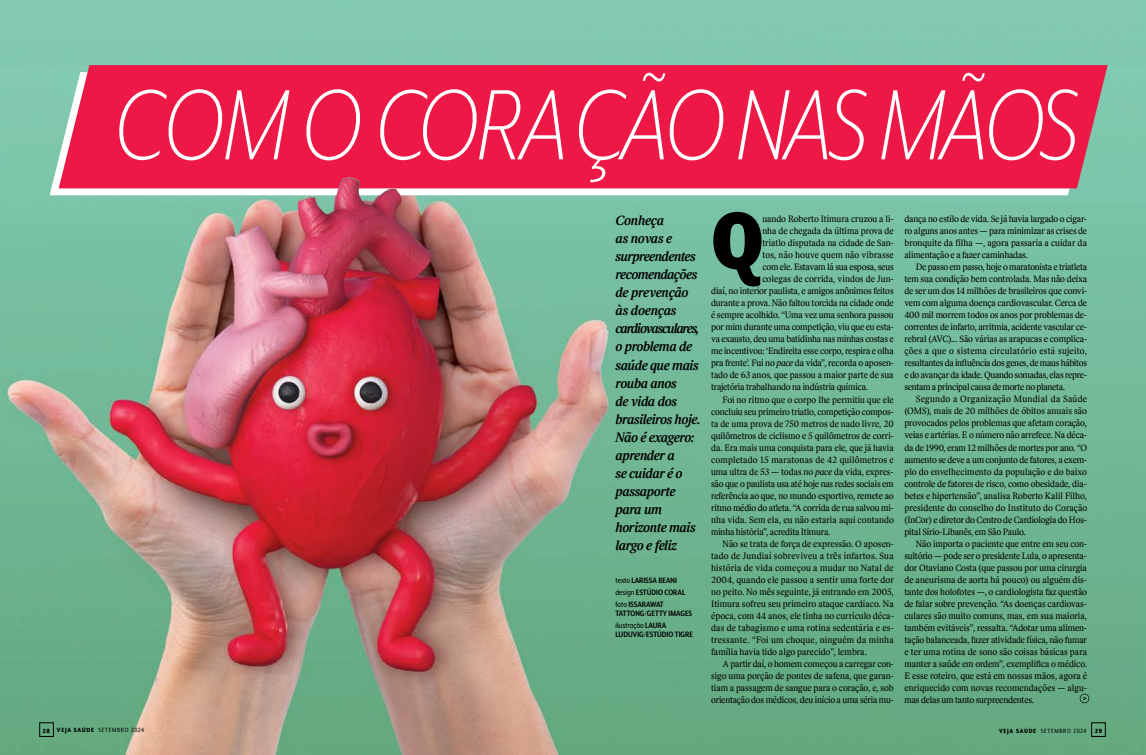
<style>
.page{position:relative;width:1146px;height:755px;background:#fff}
.page>*{position:absolute;margin:0;border:0;box-sizing:border-box;transform-origin:0 0}
.t1{font:italic 300 115px "Mr Eaves XL Mod Nar OT";letter-spacing:-.035em;color:#fff}
.t2{font:900 92.2px "Mr Eaves XL Mod Nar OT";color:#000}
.t3{font:italic 600 14px/18px "Veja Serif";letter-spacing:-.04em;color:#000}
.t4{font:9.5px/12px "Veja Serif";letter-spacing:-.015em;color:#000;text-align:justify}
.t5{font:9.5px "Veja Serif";letter-spacing:.02em;color:#000}
.t6{font:9.5px "Veja Serif";letter-spacing:.005em;color:#000}
.t7{font:9.5px "Veja Serif";letter-spacing:.015em;color:#000}
.t8{font:9.5px "Veja Serif";letter-spacing:.01em;color:#000}
.t9{font:700 9px/11.8px "Mr Eaves XL Mod Nar OT";color:#000}
.t10{font:7px "Mr Eaves XL Mod Nar OT";letter-spacing:.11em;color:#000}
.s1{font-weight:400}
.s2{font-style:italic}
.s3{font-weight:900}
.s4{font-weight:800}
</style>
<div class="page">
<img style="left:0;top:65px;width:1145px;height:689px">
<svg style="left:47px;top:72px;width:1053px;height:123px"></svg>
<div style="left:56px;top:65px;width:1053px;height:123px;background:#ed1846"></div>
<img style="left:261px;top:177px;width:179px;height:179px">
<svg style="left:1079px;top:693px;width:10px;height:9px"></svg>
<div style="left:39px;top:722px;width:15px;height:14px;border:1px solid #000"></div>
<div style="left:1091px;top:722px;width:14px;height:14px;border:1px solid #000"></div>
<h1 class="t1" style="left:115px;top:67px;width:965px">com o cora ção nas mãos</h1>
<p class="t3" style="left:615px;top:211px;width:87px">Conheça<br>as novas e surpreendentes recomendações de prevenção às doenças cardiovasculares, o problema de saúde que mais rouba anos<br>de vida dos brasileiros hoje.<br>Não é exagero: aprender a<br>se cuidar é o passaporte para um horizonte mais largo e feliz</p>
<p class="t9" style="left:615px;top:574px;width:71px"><span class="s1">texto</span> LARISSA BEANI <span class="s1">design</span> ESTÚDIO CORAL <span class="s1">foto</span> ISSARAWAT</p>
<p class="t9" style="left:615px;top:606px;width:78px">TATTONG/GETTY IMAGES <span class="s1">ilustração</span> LAURA</p>
<p class="t9" style="left:615px;top:627px;width:79px">LUDUVIG/ESTÚDIO TIGRE</p>
<h2 class="t2" style="left:711px;top:194px;width:54px">Q</h2>
<p class="t4" style="left:762px;top:213px;width:133px">uando Roberto Itimura cruzou a li-</p>
<p class="t4" style="left:762px;top:225px;width:133px">nha de chegada da última prova de</p>
<p class="t4" style="left:762px;top:237px;width:133px">triatlo disputada na cidade de San-</p>
<p class="t8" style="left:762px;top:249px;width:133px">tos, não houve quem não vibrasse</p>
<p class="t4" style="left:762px;top:261px;width:133px">com ele. Estavam lá sua esposa, seus</p>
<p class="t6" style="left:762px;top:273px;width:133px">colegas de corrida, vindos de Jun-</p>
<p class="t4" style="left:711px;top:285px;width:184px">diaí, no interior paulista, e amigos anônimos feitos</p>
<p class="t4" style="left:711px;top:297px;width:184px">durante a prova. Não faltou torcida na cidade onde</p>
<p class="t4" style="left:711px;top:309px;width:184px">é sempre acolhido. “Uma vez uma senhora passou</p>
<p class="t4" style="left:711px;top:321px;width:184px">por mim durante uma competição, viu que eu esta-</p>
<p class="t4" style="left:711px;top:333px;width:184px">va exausto, deu uma batidinha nas minhas costas e</p>
<p class="t4" style="left:711px;top:345px;width:184px">me incentivou: ‘Endireita esse corpo, respira e olha</p>
<p class="t4" style="left:711px;top:357px;width:184px">pra frente’. Fui no <span class="s2">pace</span> da vida”, recorda o aposen-</p>
<p class="t4" style="left:711px;top:369px;width:184px">tado de 63 anos, que passou a maior parte de sua</p>
<p class="t4" style="left:711px;top:381px;width:159px">trajetória trabalhando na indústria química.</p>
<p class="t4" style="left:722px;top:393px;width:173px">Foi no ritmo que o corpo lhe permitiu que ele</p>
<p class="t4" style="left:711px;top:405px;width:184px">concluiu seu primeiro triatlo, competição compos-</p>
<p class="t4" style="left:711px;top:417px;width:184px">ta de uma prova de 750 metros de nado livre, 20</p>
<p class="t4" style="left:711px;top:429px;width:184px">quilômetros de ciclismo e 5 quilômetros de corri-</p>
<p class="t4" style="left:711px;top:441px;width:184px">da. Era mais uma conquista para ele, que já havia</p>
<p class="t7" style="left:711px;top:453px;width:184px">completado 15 maratonas de 42 quilômetros e</p>
<p class="t4" style="left:711px;top:465px;width:184px">uma ultra de 53 — todas no <span class="s2">pace</span> da vida, expres-</p>
<p class="t4" style="left:711px;top:477px;width:184px">são que o paulista usa até hoje nas redes sociais em</p>
<p class="t4" style="left:711px;top:489px;width:184px">referência ao que, no mundo esportivo, remete ao</p>
<p class="t4" style="left:711px;top:501px;width:184px">ritmo médio do atleta. “A corrida de rua salvou mi-</p>
<p class="t6" style="left:711px;top:513px;width:184px">nha vida. Sem ela, eu não estaria aqui contando</p>
<p class="t4" style="left:711px;top:525px;width:121px">minha história”, acredita Itimura.</p>
<p class="t4" style="left:722px;top:537px;width:173px">Não se trata de força de expressão. O aposen-</p>
<p class="t5" style="left:711px;top:549px;width:184px">tado de Jundiaí sobreviveu a três infartos. Sua</p>
<p class="t5" style="left:711px;top:561px;width:184px">história de vida começou a mudar no Natal de</p>
<p class="t8" style="left:711px;top:573px;width:184px">2004, quando ele passou a sentir uma forte dor</p>
<p class="t4" style="left:711px;top:585px;width:184px">no peito. No mês seguinte, já entrando em 2005,</p>
<p class="t6" style="left:711px;top:597px;width:184px">Itimura sofreu seu primeiro ataque cardíaco. Na</p>
<p class="t4" style="left:711px;top:609px;width:184px">época, com 44 anos, ele tinha no currículo déca-</p>
<p class="t7" style="left:711px;top:621px;width:184px">das de tabagismo e uma rotina sedentária e es-</p>
<p class="t5" style="left:711px;top:633px;width:184px">tressante. “Foi um choque, ninguém da minha</p>
<p class="t4" style="left:711px;top:645px;width:157px">família havia tido algo parecido”, lembra.</p>
<p class="t4" style="left:722px;top:657px;width:173px">A partir daí, o homem começou a carregar con-</p>
<p class="t4" style="left:711px;top:669px;width:184px">sigo uma porção de pontes de safena, que garan-</p>
<p class="t4" style="left:711px;top:681px;width:184px">tiam a passagem de sangue para o coração, e, sob</p>
<p class="t4" style="left:711px;top:693px;width:184px">orientação dos médicos, deu início a uma séria mu-</p>
<p class="t4" style="left:904px;top:213px;width:184px">dança no estilo de vida. Se já havia largado o cigar&shy;ro alguns anos antes — para minimizar as crises de bronquite da filha —, agora passaria a cuidar da alimentação e a fazer caminhadas.</p>
<p class="t4" style="left:904px;top:261px;width:184px;text-indent:11px">De passo em passo, hoje o maratonista e triatleta tem sua condição bem controlada. Mas não deixa de ser um dos 14 milhões de brasileiros que convi&shy;vem com alguma doença cardiovascular. Cerca de 400 mil morrem todos os anos por problemas de&shy;correntes de infarto, arritmia, acidente vascular ce&shy;rebral (AVC)... São várias as arapucas e complica&shy;ções a que o sistema circulatório está sujeito, resultantes da influência dos genes, de maus hábitos e do avançar da idade. Quando somadas, elas repre&shy;sentam a principal causa de morte no planeta.</p>
<p class="t4" style="left:904px;top:393px;width:184px;text-indent:11px">Segundo a Organização Mundial da Saúde (OMS), mais de 20 milhões de óbitos anuais são provocados pelos problemas que afetam coração, veias e artérias. E o número não arrefece. Na déca&shy;da de 1990, eram 12 milhões de mortes por ano. “O aumento se deve a um conjunto de fatores, a exem&shy;plo do envelhecimento da população e do baixo controle de fatores de risco, como obesidade, dia&shy;betes e hipertensão”, analisa Roberto Kalil Filho, presidente do conselho do Instituto do Coração (InCor) e diretor do Centro de Cardiologia do Hos&shy;pital Sírio-Libanês, em São Paulo.</p>
<p class="t4" style="left:904px;top:537px;width:184px;text-indent:11px">Não importa o paciente que entre em seu con&shy;sultório — pode ser o presidente Lula, o apresenta&shy;dor Otaviano Costa (que passou por uma cirurgia de aneurisma de aorta há pouco) ou alguém dis&shy;tante dos holofotes —, o cardiologista faz questão de falar sobre prevenção. “As doenças cardiovas&shy;culares são muito comuns, mas, em sua maioria, também evitáveis”, ressalta. “Adotar uma alimen&shy;tação balanceada, fazer atividade física, não fumar e ter uma rotina de sono são coisas básicas para manter a saúde em ordem”, exemplifica o médico.<br>E esse roteiro, que está em nossas mãos, agora é enriquecido com novas recomendações — algu&shy;mas delas um tanto surpreendentes.</p>
<p class="t10" style="left:43px;top:726px;width:103px"><span class="s3">28</span> <span class="s4">VEJA SAÚDE</span> setembro 2024</p>
<p class="t10" style="left:998px;top:726px;width:105px"><span class="s4">VEJA SAÚDE</span> setembro 2024 <span class="s3">29</span></p>
</div>
